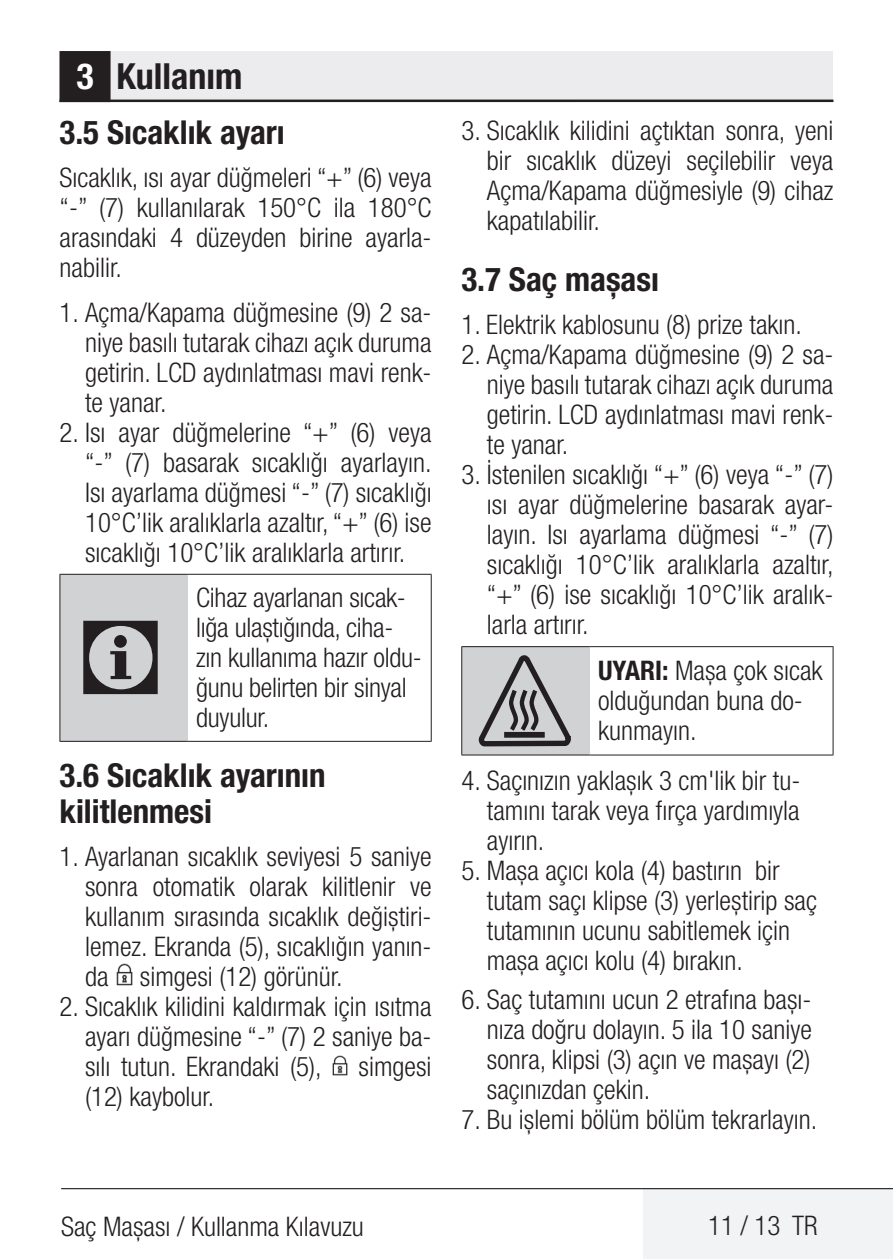
<style>
.page{position:relative;width:893px;height:1259px;background:#fff}
.page>*{position:absolute;margin:0;border:0;box-sizing:border-box;transform-origin:0 0}
.t1{font:108px "ZIWARNUN";color:#231f20}
.t2{font:700 condensed 36px "Helvetica Neue LT Pro";color:#231f20}
.t3{font:700 condensed 33px/36px "Helvetica Neue LT Pro";color:#231f20}
.t4{font:300 condensed 27px/30px "Helvetica Neue LT Pro";color:#231f20;text-align:justify}
.s1{color:#fff}
.s2{font-weight:700}
</style>
<div class="page">
<div style="left:644px;top:1188px;width:249px;height:71px;background:#f2f3f4"></div>
<hr style="left:61px;top:1188px;width:832px;height:1px;background:#000">
<div style="left:60px;top:51px;width:773px;height:50px;background:#ececee"></div>
<hr style="left:60px;top:100px;width:773px;height:2px;background:#231f20">
<div style="left:61px;top:53px;width:48px;height:48px;background:#231f20"></div>
<div style="left:60px;top:51px;width:51px;height:51px;border:3px solid #231f20"></div>
<div style="left:60px;top:574px;width:128px;height:167px;background:#d1d2d4"></div>
<hr style="left:188px;top:574px;width:244px;height:1px;background:#231f20">
<hr style="left:431px;top:574px;width:1px;height:167px;background:#231f20">
<hr style="left:188px;top:741px;width:244px;height:1px;background:#231f20">
<hr style="left:60px;top:741px;width:128px;height:1px;background:#231f20">
<hr style="left:60px;top:574px;width:128px;height:1px;background:#231f20">
<hr style="left:59px;top:574px;width:1px;height:167px;background:#231f20">
<img style="left:116px;top:963px;width:17px;height:22px">
<img style="left:332px;top:1055px;width:16px;height:20px">
<div style="left:462px;top:646px;width:127px;height:109px;background:#d1d2d4"></div>
<hr style="left:589px;top:646px;width:244px;height:1px;background:#231f20">
<hr style="left:833px;top:647px;width:1px;height:107px;background:#231f20">
<hr style="left:589px;top:754px;width:244px;height:1px;background:#231f20">
<hr style="left:461px;top:754px;width:128px;height:1px;background:#231f20">
<hr style="left:461px;top:646px;width:128px;height:1px;background:#231f20">
<hr style="left:461px;top:647px;width:1px;height:107px;background:#231f20">
<svg style="left:476px;top:646px;width:100px;height:101px"></svg>
<h2 class="t2" style="left:77px;top:55px;width:167px"><span class="s1">3</span> Kullanım</h2>
<p class="t3" style="left:60px;top:114px;width:227px">3.5 Sıcaklık ayarı</p>
<p class="t4" style="left:60px;top:162px;width:374px">Sıcaklık, ısı ayar düğmeleri “+” (6) veya “-” (7) kullanılarak 150°C ila 180°C arasındaki 4 düzeyden birine ayarla&shy;nabilir.</p>
<p class="t4" style="left:85px;top:297px;width:348px;text-indent:-26px">1. Açma/Kapama düğmesine (9) 2 sa&shy;niye basılı tutarak cihazı açık duruma getirin. LCD aydınlatması mavi renk&shy;te yanar.</p>
<p class="t4" style="left:85px;top:417px;width:348px;text-indent:-26px">2. Isı ayar düğmelerine “+” (6) veya “-” (7) basarak sıcaklığı ayarlayın.<br>Isı ayarlama düğmesi “-” (7) sıcaklığı 10°C’lik aralıklarla azaltır, “+” (6) ise sıcaklığı 10°C’lik aralıklarla artırır.</p>
<p class="t4" style="left:196px;top:582px;width:227px;text-align:left">Cihaz ayarlanan sıcak&shy;lığa ulaştığında, ciha&shy;zın kullanıma hazır oldu&shy;ğunu belirten bir sinyal duyulur.</p>
<p class="t3" style="left:60px;top:757px;width:268px">3.6 Sıcaklık ayarının kilitlenmesi</p>
<p class="t4" style="left:85px;top:841px;width:348px;text-indent:-26px">1. Ayarlanan sıcaklık seviyesi 5 saniye sonra otomatik olarak kilitlenir ve kullanım sırasında sıcaklık değiştiri&shy;lemez. Ekranda (5), sıcaklığın yanın&shy;da simgesi (12) görünür.</p>
<p class="t4" style="left:85px;top:991px;width:348px;text-indent:-26px">2. Sıcaklık kilidini kaldırmak için ısıtma ayarı düğmesine “-” (7) 2 saniye ba&shy;sılı tutun. Ekrandaki (5),</p>
<h1 class="t1" style="left:77px;top:600px;width:94px">C</h1>
<p class="t4" style="left:359px;top:1051px;width:74px">simgesi</p>
<p class="t4" style="left:85px;top:1081px;width:131px">(12) kaybolur.</p>
<p class="t4" style="left:487px;top:115px;width:348px;text-indent:-26px">3. Sıcaklık kilidini açtıktan sonra, yeni bir sıcaklık düzeyi seçilebilir veya Açma/Kapama düğmesiyle (9) cihaz kapatılabilir.</p>
<p class="t3" style="left:461px;top:261px;width:199px">3.7 Saç maşası</p>
<p class="t4" style="left:461px;top:309px;width:342px">1. Elektrik kablosunu (8) prize takın.</p>
<p class="t4" style="left:487px;top:339px;width:348px;text-indent:-26px">2. Açma/Kapama düğmesine (9) 2 sa&shy;niye basılı tutarak cihazı açık duruma getirin. LCD aydınlatması mavi renk&shy;te yanar.</p>
<p class="t4" style="left:487px;top:459px;width:348px;text-indent:-26px">3. İstenilen sıcaklığı “+” (6) veya “-” (7) ısı ayar düğmelerine basarak ayar&shy;layın. Isı ayarlama düğmesi “-” (7) sıcaklığı 10°C’lik aralıklarla azaltır, “+” (6) ise sıcaklığı 10°C’lik aralık&shy;larla artırır.</p>
<p class="t4" style="left:598px;top:655px;width:226px;text-align:left"><span class="s2">UYARI:</span> Maşa çok sıcak olduğundan buna do&shy;kunmayın.</p>
<p class="t4" style="left:487px;top:765px;width:315px;text-indent:-26px">4. Saçınızın yaklaşık 3 cm'lik bir tu&shy;tamını tarak veya fırça yardımıyla ayırın.</p>
<p class="t4" style="left:487px;top:855px;width:332px;text-align:left;text-indent:-26px">5. Maşa açıcı kola (4) bastırın bir tutam saçı klipse (3) yerleştirip saç tutamının ucunu sabitlemek için maşa açıcı kolu (4) bırakın.</p>
<p class="t4" style="left:487px;top:984px;width:327px;text-indent:-26px">6. Saç tutamını ucun 2 etrafına başı&shy;nıza doğru dolayın. 5 ila 10 saniye sonra, klipsi (3) açın ve maşayı (2) saçınızdan çekin.</p>
<p class="t4" style="left:461px;top:1104px;width:357px">7. Bu işlemi bölüm bölüm tekrarlayın.</p>
<p class="t4" style="left:61px;top:1210px;width:304px">Saç Maşası / Kullanma Kılavuzu</p>
<p class="t4" style="left:708px;top:1210px;width:111px">11 / 13 TR</p>
</div>
